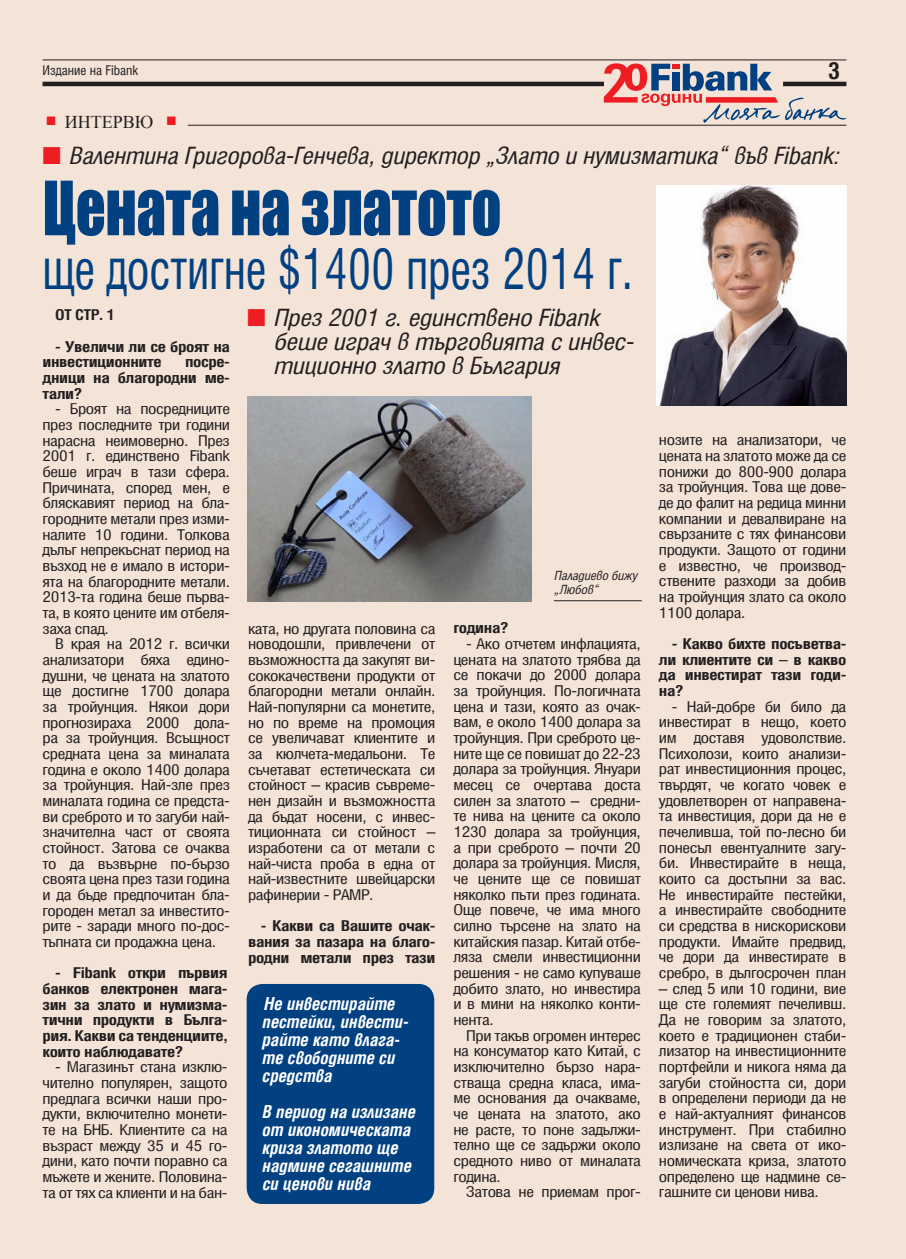
<style>
.page{position:relative;width:906px;height:1259px;background:#f4e4d7}
.page>*{position:absolute;margin:0;border:0;box-sizing:border-box;transform-origin:0 0}
.t1{font:69px "Impact";letter-spacing:-.005em;color:#014081;scale:.85 1}
.t2{font:57px "Hebar Cond XP";letter-spacing:-.005em;color:#014081;scale:.83 1}
.t3{font:24px/24px "Hebar Cond XP Italic";letter-spacing:-.005em;color:#231f20;scale:1.06 1}
.t4{font:24px "Hebar Cond XP Italic";letter-spacing:-.005em;color:#231f20;scale:1.04 1}
.t5{font:23.55px "Hebar Cond XP Bold";color:#231f20}
.t6{font:italic 18px/18px "Hebar Cond XP Bold";color:#fff;scale:.96 1}
.t7{font:18px "Times New Roman";color:#231f20}
.t8{font:15px/15.6px "Hebar Cond XP";letter-spacing:-.025em;color:#231f20;text-align:justify;scale:1.16 1}
.t9{font:15px/15.6px "Hebar Cond XP Bold";letter-spacing:-.025em;color:#231f20;text-align:justify;scale:1.16 1}
.t10{font:15px "Hebar Cond XP Bold";letter-spacing:-.025em;color:#231f20;scale:1.09 1}
.t11{font:13.5px "Hebar Cond XP";color:#231f20}
.t12{font:12.75px/13.5px "Hebar Cond XP Italic";color:#231f20}
.s1{color:#ee1d23}
</style>
<div class="page">
<img style="left:656px;top:185px;width:190px;height:221px">
<div style="left:245px;top:982px;width:191px;height:223px;background:#014081;border-radius:17px"></div>
<div style="left:244px;top:981px;width:193px;height:226px;border:3px solid #f4e4d7;border-radius:17px"></div>
<hr style="left:43px;top:60px;width:803px;height:1px;background:#231f20">
<hr style="left:43px;top:82px;width:803px;height:4px;background:#231f20">
<svg style="left:604px;top:63px;width:242px;height:60px"></svg>
<hr style="left:188px;top:125px;width:658px;height:1px;background:#231f20">
<img style="left:247px;top:396px;width:285px;height:205px">
<hr style="left:554px;top:600px;width:88px;height:1px;background:#231f20">
<p class="t11" style="left:43px;top:63px;width:97px">Издание на Fibank</p>
<h3 class="t5" style="left:828px;top:58px;width:13px">3</h3>
<p class="t7" style="left:47px;top:109px;width:131px"><sup>■</sup> Интервю <sup>■</sup></p>
<h3 class="t4" style="left:43px;top:143px;width:767px"><span class="s1">■</span> Валентина Григорова-Генчева, директор “Злато и нумизматика” във Fibank:</h3>
<h1 class="t1" style="left:43px;top:155px;width:541px">Цената на златото</h1>
<h2 class="t2" style="left:43px;top:241px;width:713px">ще достигне $1400 през 2014 г.</h2>
<p class="t10" style="left:55px;top:307px;width:56px">ОТ СТР. 1</p>
<p class="t9" style="left:43px;top:339px;width:163px;text-indent:13px">- Увеличи ли се броят на инвестиционните</p>
<p class="t9" style="left:43px;top:355px;width:163px;text-indent:143px">посре&shy;дници на благородни ме&shy;тали?</p>
<p class="t8" style="left:43px;top:402px;width:163px;text-indent:13px">- Броят на посредниците през последните три години нарасна неимоверно. През 2001 г. единствено Fibank беше играч в тази сфера.<br>Причината, според мен, е бляскавият период на бла&shy;городните метали през изми&shy;налите 10 години. Толкова дълъг непрекъснат период на възход не е имало в истори&shy;ята на благородните метали.<br>2013-та година беше първа&shy;та, в която цените им отбеля&shy;заха спад.</p>
<p class="t8" style="left:43px;top:637px;width:163px;text-indent:13px">В края на 2012 г. всички анализатори бяха едино&shy;душни, че цената на златото ще достигне 1700 долара за тройунция. Някои дори прогнозираха 2000 дола&shy;ра за тройунция. Всъщност средната цена за миналата година е около 1400 долара за тройунция. Най-зле през миналата година се предста&shy;ви среброто и то загуби най&shy;значителна част от своята стойност. Затова се очаква то да възвърне по-бързо своята цена през тази година и да бъде предпочитан бла&shy;городен метал за инвестито&shy;рите - заради много по-дос&shy;тъпната си продажна цена.</p>
<p class="t9" style="left:43px;top:966px;width:161px;text-indent:13px">- Fibank откри първия банков електронен мага&shy;зин за злато и нумизма&shy;тични продукти в Бълга&shy;рия. Какви са тенденциите, които наблюдавате?</p>
<p class="t8" style="left:43px;top:1060px;width:161px;text-indent:13px">- Магазинът стана изклю&shy;чително популярен, защото предлага всички наши про&shy;дукти, включително монети&shy;те на БНБ. Клиентите са на възраст между 35 и 45 го&shy;дини, като почти поравно са мъжете и жените. Половина&shy;та от тях са клиенти и на бан-</p>
<h3 class="t3" style="left:273px;top:307px;width:341px;text-indent:-26px"><span class="s1">■</span> През 2001 г. единствено Fibank беше играч в търговията с инвес&shy;тиционно злато в България</h3>
<p class="t8" style="left:248px;top:621px;width:163px">ката, но другата половина са новодошли, привлечени от възможността да закупят ви&shy;сококачествени продукти от благородни метали онлайн.<br>Най-популярни са монетите, но по време на промоция се увеличават клиентите и за кюлчета-медальони. Те съчетават естетическата си стойност – красив съвреме&shy;нен дизайн и възможността да бъдат носени, с инвес&shy;тиционната си стойност – изработени са от метали с най-чиста проба в една от най-известните швейцарски рафинерии - PAMP.</p>
<p class="t9" style="left:248px;top:918px;width:163px;text-indent:13px">- Какви са Вашите очак&shy;вания за пазара на благо&shy;родни метали през тази</p>
<p class="t6" style="left:262px;top:995px;width:154px">Не инвестирайте пестейки, инвести&shy;райте като влага&shy;те свободните си средства</p>
<p class="t6" style="left:262px;top:1103px;width:161px">В период на излизане от икономическата криза златото ще надмине сегашните си ценови нива</p>
<p class="t12" style="left:554px;top:570px;width:85px">Паладиево бижу „Любов”</p>
<p class="t9" style="left:453px;top:621px;width:49px">година?</p>
<p class="t8" style="left:453px;top:637px;width:163px;text-indent:13px">- Ако отчетем инфлацията, цената на златото трябва да се покачи до 2000 долара за тройунция. По-логичната цена и тази, която аз очак&shy;вам, е около 1400 долара за тройунция. При среброто це&shy;ните ще се повишат до 22-23 долара за тройунция. Януари месец се очертава доста силен за златото – средни&shy;те нива на цените са около 1230 долара за тройунция, а при среброто – почти 20 долара за тройунция. Мисля, че цените ще се повишат няколко пъти през годината.<br>Още повече, че има много силно търсене на злато на китайския пазар. Китай отбе&shy;ляза смели инвестиционни решения - не само купуваше добито злато, но инвестира и в мини на няколко конти&shy;нента.</p>
<p class="t8" style="left:453px;top:1028px;width:163px;text-indent:13px">При такъв огромен интерес на консуматор като Китай, с изключително бързо нара&shy;стваща средна класа, има&shy;ме основания да очакваме, че цената на златото, ако не расте, то поне задължи&shy;телно ще се задържи около средното ниво от миналата година.</p>
<p class="t8" style="left:466px;top:1185px;width:152px">Затова не приемам прог-</p>
<p class="t8" style="left:659px;top:433px;width:163px">нозите на анализатори, че цената на златото може да се понижи до 800-900 долара за тройунция. Това ще дове&shy;де до фалит на редица минни компании и девалвиране на свързаните с тях финансови продукти. Защото от години е известно, че производ&shy;ствените разходи за добив на тройунция злато са около 1100 долара.</p>
<p class="t9" style="left:659px;top:636px;width:163px;text-indent:13px">- Какво бихте посъветва&shy;ли клиентите си – в какво да инвестират тази годи&shy;на?</p>
<p class="t8" style="left:659px;top:699px;width:163px;text-indent:13px">- Най-добре би било да инвестират в нещо, което им доставя удоволствие.<br>Психолози, които анализи&shy;рат инвестиционния процес, твърдят, че когато човек е удовлетворен от направена&shy;та инвестиция, дори да не е печеливша, той по-лесно би понесъл евентуалните загу&shy;би. Инвестирайте в неща, които са достъпни за вас.<br>Не инвестирайте пестейки, а инвестирайте свободните си средства в нискорискови продукти. Имайте предвид, че дори да инвестирате в сребро, в дългосрочен план</p>
<p class="t8" style="left:659px;top:981px;width:163px">– след 5 или 10 години, вие ще сте големият печеливш.<br>Да не говорим за златото, което е традиционен стаби&shy;лизатор на инвестиционните портфейли и никога няма да загуби стойността си, дори в определени периоди да не е най-актуалният финансов инструмент. При стабилно излизане на света от ико&shy;номическата криза, златото определено ще надмине се&shy;гашните си ценови нива.</p>
</div>
